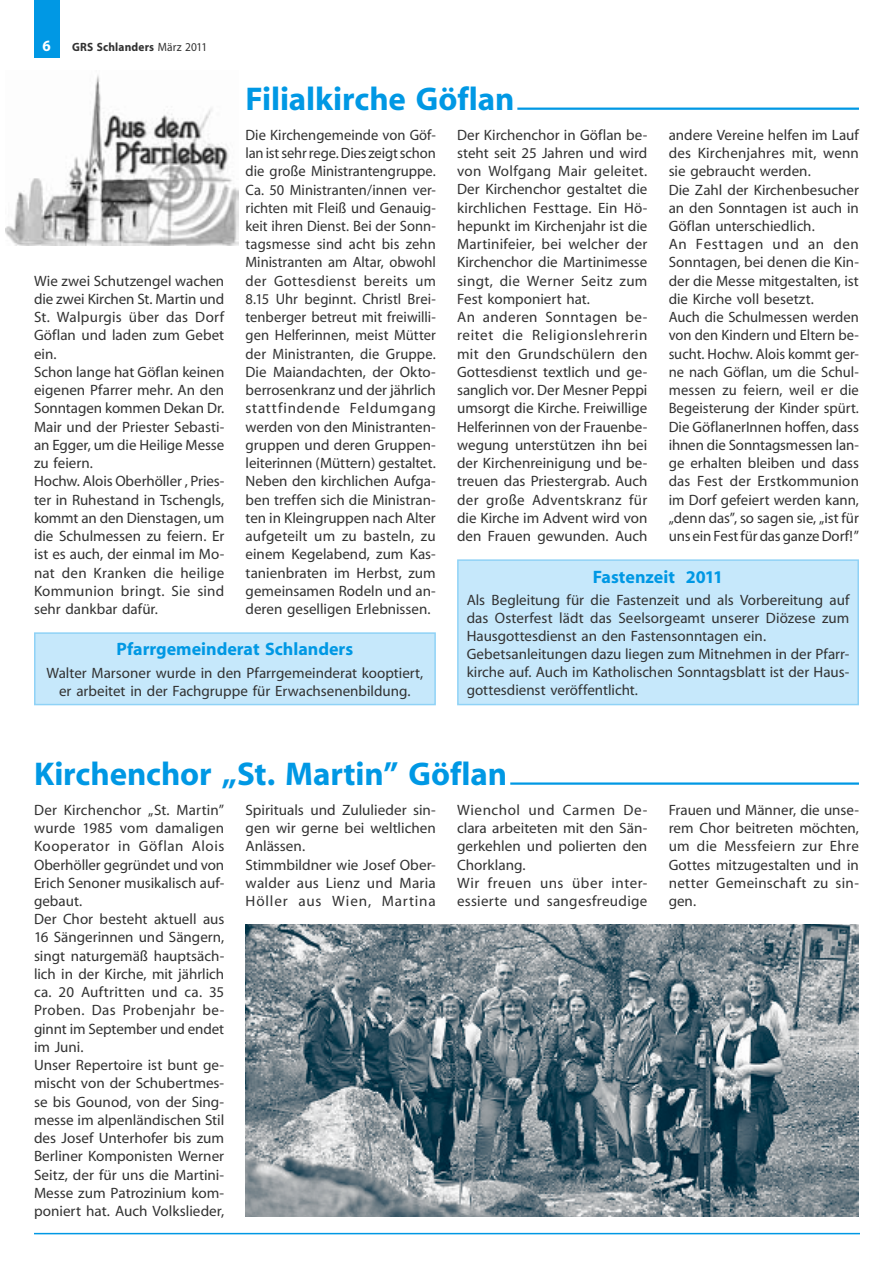
<style>
.page{position:relative;width:893px;height:1263px;background:#fff}
.page>*{position:absolute;margin:0;border:0;box-sizing:border-box;transform-origin:0 0}
.t1{font:700 33px "Myriad";letter-spacing:-.005em;color:#0098e4}
.t2{font:700 18px "Myriad";color:#0098e4}
.t3{font:700 15.75px "Myriad";color:#fff;scale:.95 1}
.t4{font:15px/18.3px "Myriad";color:#323232}
.t5{font:15px/18.3px "Myriad";letter-spacing:.02em;color:#323232}
.t6{font:700 12px "Myriad";letter-spacing:.015em;color:#323232;scale:.95 1}
.s1{font-weight:400}
</style>
<div class="page">
<hr style="left:34px;top:1233px;width:826px;height:1px;background:#0098e4">
<div style="left:457px;top:559px;width:402px;height:146px;background:#c6e8fb;border:2px solid #8fd2f6"></div>
<div style="left:34px;top:632px;width:402px;height:73px;background:#c6e8fb;border:2px solid #8fd2f6"></div>
<hr style="left:517px;top:108px;width:342px;height:2px;background:#0098e4">
<hr style="left:510px;top:782px;width:349px;height:3px;background:#0098e4">
<img style="left:6px;top:75px;width:232px;height:170px">
<img style="left:246px;top:924px;width:613px;height:292px">
<div style="left:34px;top:0;width:26px;height:57px;background:#0098e4"></div>
<p class="t3" style="left:43px;top:38px;width:10px">6</p>
<p class="t6" style="left:72px;top:41px;width:144px">GRS Schlanders <span class="s1">März 2011</span></p>
<h1 class="t1" style="left:246px;top:82px;width:270px">Filialkirche Göflan</h1>
<p class="t4" style="left:246px;top:126px;width:192px;text-align:justify">Die Kirchengemeinde von Göf&shy;lan ist sehr rege. Dies zeigt schon die große Ministrantengruppe.<br>Ca. 50 Ministranten/innen ver&shy;richten mit Fleiß und Genauig&shy;keit ihren Dienst. Bei der Sonn&shy;tagsmesse sind acht bis zehn Ministranten am Altar, obwohl der Gottesdienst bereits um 8.15 Uhr beginnt. Christl Brei&shy;tenberger betreut mit freiwilli&shy;gen Helferinnen, meist Mütter der Ministranten, die Gruppe.<br>Die Maiandachten, der Okto&shy;berrosenkranz und der jährlich stattfindende Feldumgang werden von den Ministranten&shy;gruppen und deren Gruppen&shy;leiterinnen (Müttern) gestaltet.<br>Neben den kirchlichen Aufga&shy;ben treffen sich die Ministran&shy;ten in Kleingruppen nach Alter aufgeteilt um zu basteln, zu einem Kegelabend, zum Kas&shy;tanienbraten im Herbst, zum gemeinsamen Rodeln und an&shy;deren geselligen Erlebnissen.</p>
<p class="t4" style="left:457px;top:126px;width:192px">Der Kirchenchor in Göflan be&shy;steht seit 25 Jahren und wird von Wolfgang Mair geleitet.<br>Der Kirchenchor gestaltet die kirchlichen Festtage. Ein Hö&shy;hepunkt im Kirchenjahr ist die<br>Martinifeier, bei welcher der<br>Kirchenchor die Martinimesse singt, die Werner Seitz zum<br>Fest komponiert hat.<br>An anderen Sonntagen be&shy;reitet die Religionslehrerin mit den Grundschülern den<br>Gottesdienst textlich und ge&shy;sanglich vor. Der Mesner Peppi umsorgt die Kirche. Freiwillige<br>Helferinnen von der Frauenbe&shy;wegung unterstützen ihn bei der Kirchenreinigung und be&shy;treuen das Priestergrab. Auch der große Adventskranz für die Kirche im Advent wird von den Frauen gewunden. Auch</p>
<p class="t4" style="left:669px;top:126px;width:192px">andere Vereine helfen im Lauf des Kirchenjahres mit, wenn sie gebraucht werden.<br>Die Zahl der Kirchenbesucher an den Sonntagen ist auch in<br>Göflan unterschiedlich.<br>An Festtagen und an den<br>Sonntagen, bei denen die Kin&shy;der die Messe mitgestalten, ist die Kirche voll besetzt.<br>Auch die Schulmessen werden von den Kindern und Eltern be&shy;sucht. Hochw. Alois kommt ger&shy;ne nach Göflan, um die Schul&shy;messen zu feiern, weil er die<br>Begeisterung der Kinder spürt.<br>Die GöflanerInnen hoffen, dass ihnen die Sonntagsmessen lan&shy;ge erhalten bleiben und dass das Fest der Erstkommunion im Dorf gefeiert werden kann, „denn das”, so sagen sie, „ist für uns ein Fest für das ganze Dorf!”</p>
<p class="t4" style="left:34px;top:272px;width:192px">Wie zwei Schutzengel wachen die zwei Kirchen St. Martin und<br>St. Walpurgis über das Dorf<br>Göflan und laden zum Gebet ein.<br>Schon lange hat Göflan keinen eigenen Pfarrer mehr. An den<br>Sonntagen kommen Dekan Dr.<br>Mair und der Priester Sebasti&shy;an Egger, um die Heilige Messe zu feiern.<br>Hochw. Alois Oberhöller , Pries&shy;ter in Ruhestand in Tschengls, kommt an den Dienstagen, um die Schulmessen zu feiern. Er ist es auch, der einmal im Mo&shy;nat den Kranken die heilige<br>Kommunion bringt. Sie sind sehr dankbar dafür.</p>
<p class="t2" style="left:117px;top:640px;width:238px">Pfarrgemeinderat Schlanders</p>
<p class="t4" style="left:46px;top:664px;width:378px;text-align:center">Walter Marsoner wurde in den Pfarrgemeinderat kooptiert, er arbeitet in der Fachgruppe für Erwachsenenbildung.</p>
<p class="t2" style="left:593px;top:567px;width:132px">Fastenzeit 2011</p>
<p class="t4" style="left:467px;top:592px;width:384px">Als Begleitung für die Fastenzeit und als Vorbereitung auf das Osterfest lädt das Seelsorgeamt unserer Diözese zum Hausgottesdienst an den Fastensonntagen ein.<br>Gebetsanleitungen dazu liegen zum Mitnehmen in der Pfarr&shy;kirche auf. Auch im Katholischen Sonntagsblatt ist der Haus&shy;gottesdienst veröffentlicht.</p>
<h1 class="t1" style="left:34px;top:757px;width:474px">Kirchenchor „St. Martin” Göflan</h1>
<p class="t4" style="left:34px;top:801px;width:192px">Der Kirchenchor „St. Martin” wurde 1985 vom damaligen<br>Kooperator in Göflan Alois<br>Oberhöller gegründet und von<br>Erich Senoner musikalisch auf&shy;gebaut.<br>Der Chor besteht aktuell aus<br>16 Sängerinnen und Sängern, singt naturgemäß hauptsäch&shy;lich in der Kirche, mit jährlich ca. 20 Auftritten und ca. 35<br>Proben. Das Probenjahr be&shy;ginnt im September und endet im Juni.<br>Unser Repertoire ist bunt ge&shy;mischt von der Schubertmes&shy;se bis Gounod, von der Sing&shy;messe im alpenländischen Stil des Josef Unterhofer bis zum<br>Berliner Komponisten Werner<br>Seitz, der für uns die Martini-<br>Messe zum Patrozinium kom&shy;poniert hat. Auch Volkslieder,</p>
<p class="t4" style="left:246px;top:801px;width:192px">Spirituals und Zululieder sin&shy;gen wir gerne bei weltlichen<br>Anlässen.<br>Stimmbildner wie Josef Ober&shy;walder aus Lienz und Maria<br>Höller aus Wien, Martina</p>
<p class="t5" style="left:457px;top:801px;width:192px">Wienchol und Carmen De&shy;clara arbeiteten mit den Sän&shy;gerkehlen und polierten den<br>Chorklang.<br>Wir freuen uns über inter&shy;essierte und sangesfreudige</p>
<p class="t4" style="left:669px;top:801px;width:192px;text-align:justify">Frauen und Männer, die unse&shy;rem Chor beitreten möchten, um die Messfeiern zur Ehre Gottes mitzugestalten und in netter Gemeinschaft zu sin&shy;gen.</p>
</div>
